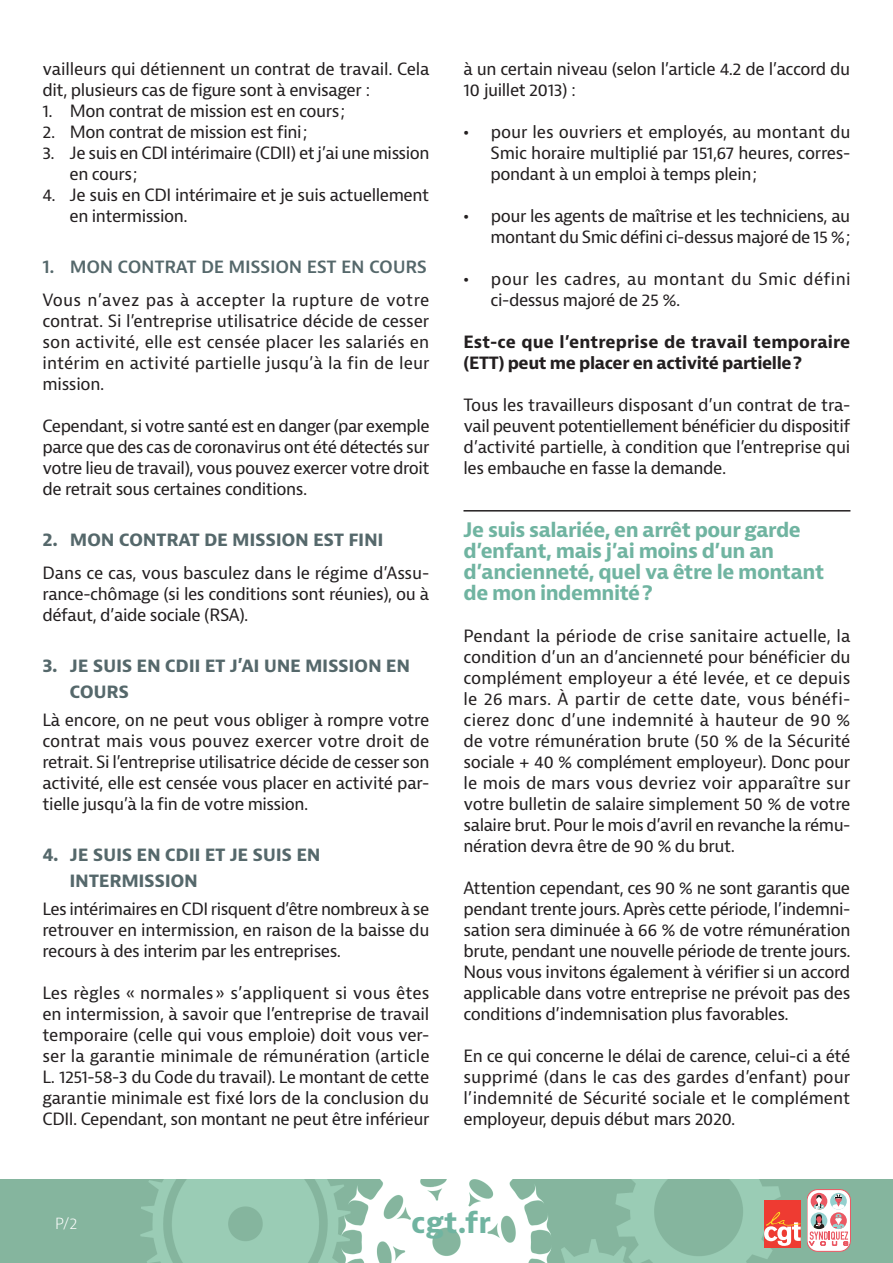
<style>
.page{position:relative;width:893px;height:1263px;background:#fff}
.page>*{position:absolute;margin:0;border:0;box-sizing:border-box;transform-origin:0 0}
.t1{font:700 28.5px "Bernina Sans";color:#70b4a1}
.Question{font:700 19.5px/21px "Bernina Sans";letter-spacing:-.025em;color:#70b4a1}
.t2{font:700 18px/25.5px "Bernina Sans";letter-spacing:-.02em;color:#55686b}
.t3{font:600 18px "Bernina Sans";letter-spacing:-.02em;color:#55686b}
.Texte{font:16.5px/21px "Bernina Sans";letter-spacing:-.025em;color:#231f20;text-align:justify}
.Texte-2{font:700 16.5px/21px "Bernina Sans";letter-spacing:-.01em;color:#231f20}
.Texte-3{font:16.5px/21px "Bernina Sans";letter-spacing:.02em;color:#231f20}
.t4{font:300 15px "Bernina Sans";color:#fff}
.s1{font-weight:700}
</style>
<div class="page">
<img style="left:0;top:1180px;width:893px;height:83px">
<svg style="left:807px;top:1189px;width:43px;height:62px"></svg>
<div style="left:807px;top:1189px;width:43px;height:62px;border:1px solid #eb5863;border-radius:11px"></div>
<svg style="left:809px;top:1194px;width:39px;height:51px"></svg>
<div style="left:764px;top:1200px;width:36px;height:47px;background:#ee3b32"></div>
<svg style="left:764px;top:1212px;width:37px;height:34px"></svg>
<hr style="left:463px;top:510px;width:387px;height:1px;background:#231f20">
<p class="Texte" style="left:43px;top:59px;width:389px">vailleurs qui détiennent un contrat de travail. Cela dit, plusieurs cas de figure sont à envisager :</p>
<p class="Texte" style="left:43px;top:101px;width:304px">1. Mon contrat de mission est en cours;</p>
<p class="Texte" style="left:43px;top:122px;width:266px">2. Mon contrat de mission est fini;</p>
<p class="Texte" style="left:70px;top:143px;width:361px;text-indent:-27px">3. Je suis en CDI intérimaire (CDII) et j’ai une mission en cours;</p>
<p class="Texte" style="left:70px;top:185px;width:361px;text-indent:-27px">4. Je suis en CDI intérimaire et je suis actuellement en intermission.</p>
<p class="t3" style="left:43px;top:255px;width:386px">1. MON CONTRAT DE MISSION EST EN COURS</p>
<p class="Texte" style="left:43px;top:290px;width:389px">Vous n’avez pas à accepter la rupture de votre contrat. Si l’entreprise utilisatrice décide de cesser son activité, elle est censée placer les salariés en intérim en activité partielle jusqu’à la fin de leur mission.</p>
<p class="Texte" style="left:43px;top:416px;width:389px">Cependant, si votre santé est en danger (par exemple parce que des cas de coronavirus ont été détectés sur votre lieu de travail), vous pouvez exercer votre droit de retrait sous certaines conditions.</p>
<p class="t2" style="left:43px;top:527px;width:343px">2. MON CONTRAT DE MISSION EST FINI</p>
<p class="Texte" style="left:43px;top:563px;width:388px">Dans ce cas, vous basculez dans le régime d’Assu&shy;rance-chômage (si les conditions sont réunies), ou à défaut, d’aide sociale (RSA).</p>
<p class="t2" style="left:70px;top:653px;width:342px;text-indent:-27px">3. JE SUIS EN CDII ET J’AI UNE MISSION EN<br>COURS</p>
<p class="Texte" style="left:43px;top:710px;width:388px">Là encore, on ne peut vous obliger à rompre votre contrat mais vous pouvez exercer votre droit de retrait. Si l’entreprise utilisatrice décide de cesser son activité, elle est censée vous placer en activité par&shy;tielle jusqu’à la fin de votre mission.</p>
<p class="t2" style="left:70px;top:842px;width:253px;text-indent:-27px">4. JE SUIS EN CDII ET JE SUIS EN<br>INTERMISSION</p>
<p class="Texte" style="left:43px;top:899px;width:388px">Les intérimaires en CDI risquent d’être nombreux à se retrouver en intermission, en raison de la baisse du recours à des interim par les entreprises.</p>
<p class="Texte" style="left:43px;top:983px;width:389px">Les règles « normales» s’appliquent si vous êtes en intermission, à savoir que l’entreprise de travail temporaire (celle qui vous emploie) doit vous ver&shy;ser la garantie minimale de rémunération (article L. 1251-58-3 du Code du travail). Le montant de cette garantie minimale est fixé lors de la conclusion du CDII. Cependant, son montant ne peut être inférieur</p>
<p class="Texte" style="left:463px;top:59px;width:388px">à un certain niveau (selon l’article 4.2 de l’accord du<br>10 juillet 2013) :</p>
<p class="Texte" style="left:490px;top:122px;width:362px;text-indent:-27px"><span class="s1">•</span> pour les ouvriers et employés, au montant du Smic horaire multiplié par 151,67 heures, corres&shy;pondant à un emploi à temps plein;</p>
<p class="Texte" style="left:463px;top:206px;width:388px;text-align:right"><span class="s1">•</span> pour les agents de maîtrise et les techniciens, au montant du Smic défini ci-dessus majoré de 15 %;</p>
<p class="Texte-3" style="left:490px;top:269px;width:362px;text-indent:-27px"><span class="s1">•</span> pour les cadres, au montant du Smic défini ci-dessus majoré de 25 %.</p>
<p class="Texte-2" style="left:463px;top:332px;width:388px">Est-ce que l’entreprise de travail temporaire (ETT) peut me placer en activité partielle?</p>
<p class="Texte" style="left:463px;top:395px;width:388px">Tous les travailleurs disposant d’un contrat de tra&shy;vail peuvent potentiellement bénéficier du dispositif d’activité partielle, à condition que l’entreprise qui les embauche en fasse la demande.</p>
<p class="Question" style="left:463px;top:520px;width:362px">Je suis salariée, en arrêt pour garde d’enfant, mais j’ai moins d’un an d’ancienneté, quel va être le montant de mon indemnité?</p>
<p class="Texte" style="left:463px;top:626px;width:389px">Pendant la période de crise sanitaire actuelle, la condition d’un an d’ancienneté pour bénéficier du complément employeur a été levée, et ce depuis le 26 mars. À partir de cette date, vous bénéfi&shy;cierez donc d’une indemnité à hauteur de 90 % de votre rémunération brute (50 % de la Sécurité sociale + 40 % complément employeur). Donc pour le mois de mars vous devriez voir apparaître sur votre bulletin de salaire simplement 50 % de votre salaire brut. Pour le mois d’avril en revanche la rému&shy;nération devra être de 90 % du brut.</p>
<p class="Texte" style="left:463px;top:878px;width:389px">Attention cependant, ces 90 % ne sont garantis que pendant trente jours. Après cette période, l’indemni&shy;sation sera diminuée à 66 % de votre rémunération brute, pendant une nouvelle période de trente jours.<br>Nous vous invitons également à vérifier si un accord applicable dans votre entreprise ne prévoit pas des conditions d’indemnisation plus favorables.</p>
<p class="Texte" style="left:463px;top:1046px;width:388px">En ce qui concerne le délai de carence, celui-ci a été supprimé (dans le cas des gardes d’enfant) pour l’indemnité de Sécurité sociale et le complément employeur, depuis début mars 2020.</p>
<p class="t4" style="left:55px;top:1213px;width:24px">P/2</p>
<p class="t1" style="left:411px;top:1204px;width:81px">cgt.fr</p>
</div>
